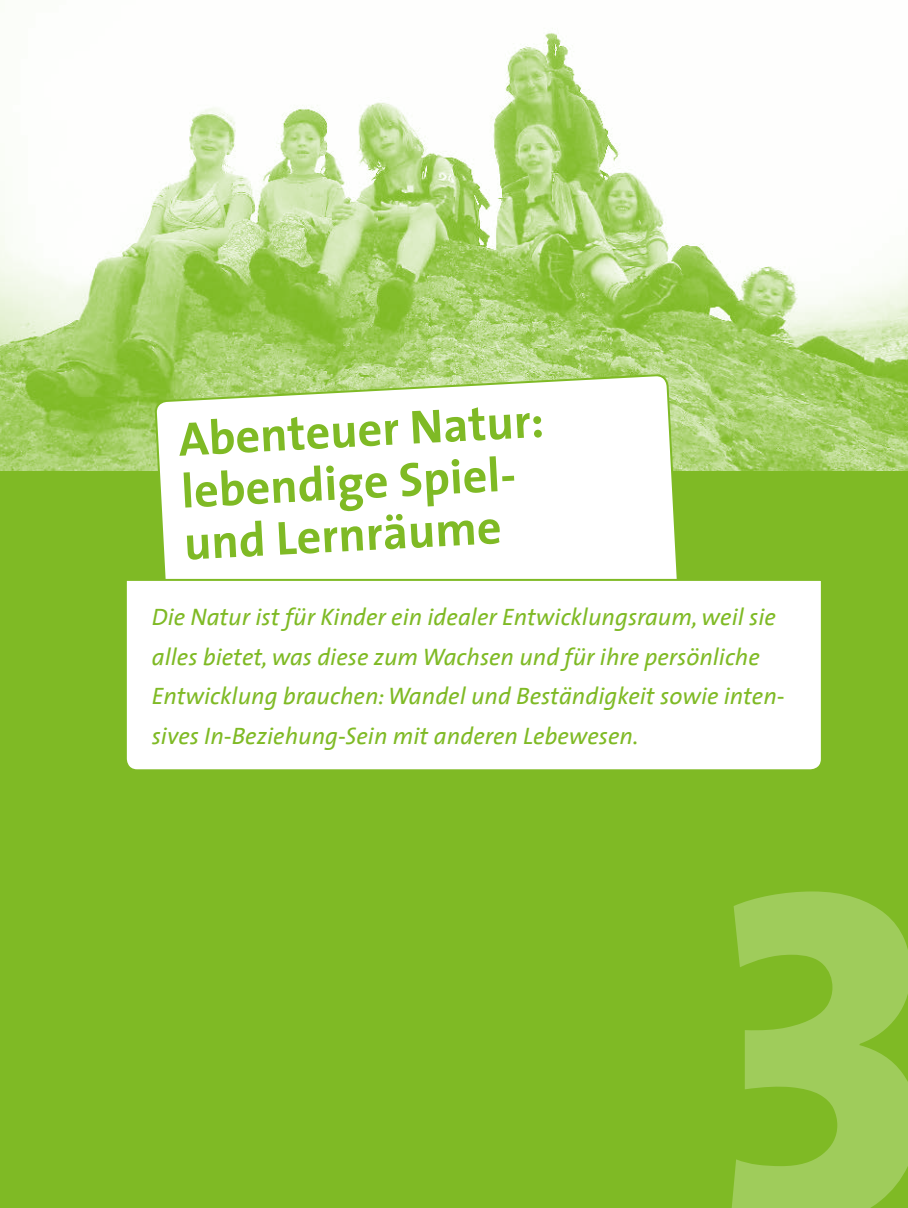
<style>
.page{position:relative;width:908px;height:1208px;background:#fff}
.page>*{position:absolute;margin:0;border:0;box-sizing:border-box;transform-origin:0 0}
.t1{font:486px "The Sans Extra Bold Caps";color:#9fcc5b}
.t2{font:700 48px/52px "The Sans";color:#7fba25}
.t3{font:italic 24px/39.6px "The Sans";color:#7fba25}
</style>
<div class="page">
<div style="left:0;top:0;width:907px;height:1208px;background:#7fba25"></div>
<img style="left:0;top:0;width:907px;height:471px">
<svg style="left:155px;top:310px;width:523px;height:268px"></svg>
<div style="left:126px;top:578px;width:695px;height:192px;background:#fff"></div>
<h2 class="t2" style="left:177px;top:412px;width:367px;rotate:-3deg">Abenteuer Natur: lebendige Spiel&shy;und Lernräume</h2>
<p class="t3" style="left:152px;top:596px;width:634px">Die Natur ist für Kinder ein idealer Entwicklungsraum, weil sie alles bietet, was diese zum Wachsen und für ihre persönliche Entwicklung brauchen: Wandel und Beständigkeit sowie inten&shy;sives In-Beziehung-Sein mit anderen Lebewesen.</p>
<h1 class="t1" style="left:712px;top:651px;width:225px">3</h1>
</div>
